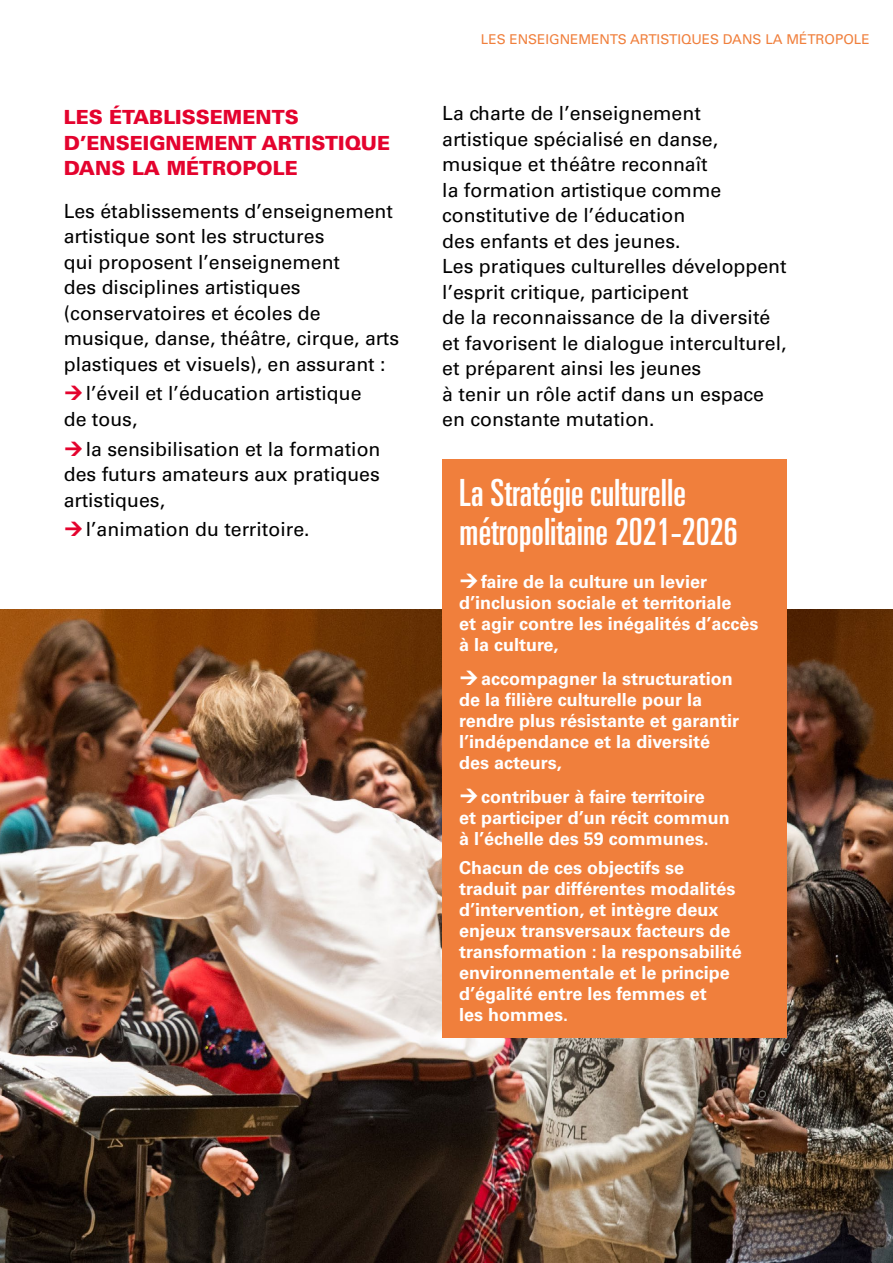
<style>
.page{position:relative;width:893px;height:1263px;background:#fff}
.page>*{position:absolute;margin:0;border:0;box-sizing:border-box;transform-origin:0 0}
.t1{font:ultra-condensed 37.5px/39px "Univers";color:#fff}
.TEXTE_COURANT{font:19.5px/25.5px "Univers LT Std";color:#000}
.t2{font:900 19.5px/25.5px "Univers";color:#e4032e}
.t3{font:700 18px/21px "Univers";color:#fff}
.t4{font:13.5px "Univers";color:#f07f3c}
</style>
<div class="page">
<img style="left:0;top:609px;width:893px;height:654px">
<div style="left:442px;top:459px;width:345px;height:579px;background:#f07f3c"></div>
<p class="t2" style="left:64px;top:104px;width:328px">LES ÉTABLISSEMENTS<br>D’ENSEIGNEMENT ARTISTIQUE<br>DANS LA MÉTROPOLE</p>
<p class="TEXTE_COURANT" style="left:64px;top:198px;width:337px">Les établissements d’enseignement artistique sont les structures<br>qui proposent l’enseignement<br>des disciplines artistiques (conservatoires et écoles de musique, danse, théâtre, cirque, arts plastiques et visuels), en assurant :</p>
<p class="TEXTE_COURANT" style="left:64px;top:381px;width:299px;text-indent:22px">l’éveil et l’éducation artistique de tous,</p>
<p class="TEXTE_COURANT" style="left:64px;top:436px;width:318px;text-align:justify;text-indent:22px">la sensibilisation et la formation des futurs amateurs aux pratiques artistiques,</p>
<p class="TEXTE_COURANT" style="left:86px;top:517px;width:225px">l’animation du territoire.</p>
<p class="t4" style="left:481px;top:31px;width:390px">LES ENSEIGNEMENTS ARTISTIQUES DANS LA MÉTROPOLE</p>
<p class="TEXTE_COURANT" style="left:442px;top:101px;width:346px">La charte de l’enseignement artistique spécialisé en danse, musique et théâtre reconnaît<br>la formation artistique comme constitutive de l’éducation<br>des enfants et des jeunes.<br>Les pratiques culturelles développent l’esprit critique, participent<br>de la reconnaissance de la diversité et favorisent le dialogue interculturel, et préparent ainsi les jeunes<br>à tenir un rôle actif dans un espace en constante mutation.</p>
<p class="t1" style="left:459px;top:473px;width:280px">La Stratégie culturelle métropolitaine 2021-2026</p>
<p class="t3" style="left:459px;top:571px;width:301px;text-indent:22px">faire de la culture un levier d’inclusion sociale et territoriale<br>et agir contre les inégalités d’accès à la culture,</p>
<p class="t3" style="left:459px;top:668px;width:281px;text-indent:22px">accompagner la structuration de la filière culturelle pour la rendre plus résistante et garantir l’indépendance et la diversité des acteurs,</p>
<p class="t3" style="left:459px;top:786px;width:272px;text-indent:22px">contribuer à faire territoire<br>et participer d’un récit commun à l’échelle des 59 communes.</p>
<p class="t3" style="left:459px;top:857px;width:284px">Chacun de ces objectifs se traduit par différentes modalités d’intervention, et intègre deux enjeux transversaux facteurs de transformation : la responsabilité environnementale et le principe d’égalité entre les femmes et<br>les hommes.</p>
</div>
